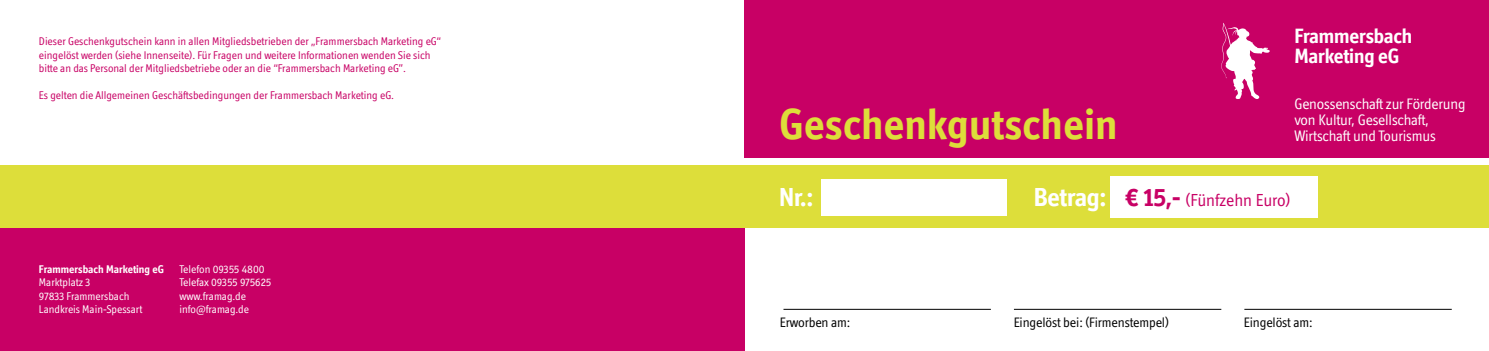
<style>
.page{position:relative;width:1489px;height:351px;background:#fff}
.page>*{position:absolute;margin:0;border:0;box-sizing:border-box;transform-origin:0 0}
.t1{font:700 43.75px "Officina Display ITC Std";letter-spacing:.01em;color:#ddde3a}
.t2{font:700 26.25px "Officina Display ITC Std";color:#fff}
.t3{font:700 20.88px/20.1px "Officina Display ITC Std";letter-spacing:-.01em;color:#fff}
.t4{font:17.5px "Officina Display ITC Std";letter-spacing:-.005em;color:#c80065}
.t5{font:15.25px/16.1px "Officina Display ITC Std";letter-spacing:-.01em;color:#fff}
.t6{font:13.75px "Officina Display ITC Std";letter-spacing:-.01em;color:#000}
.t7{font:11.25px/13.5px "Officina Display ITC Std";color:#c80065}
.t8{font:11.25px/13.5px "Officina Display ITC Std";color:#fff}
.t9{font:700 11.25px "Officina Display ITC Std";color:#fff}
.s1{font-weight:700;font-size:26.25px;color:#fff}
.s2{font-weight:700;font-size:26.25px}
</style>
<div class="page">
<div style="left:744px;top:0;width:744px;height:158px;background:#c80065"></div>
<svg style="left:1221px;top:23px;width:48px;height:76px"></svg>
<div style="left:0;top:226px;width:744px;height:125px;background:#c80065"></div>
<div style="left:0;top:165px;width:1488px;height:62px;background:#ddde3a"></div>
<div style="left:821px;top:179px;width:185px;height:36px;background:#fff"></div>
<div style="left:1109px;top:176px;width:208px;height:42px;background:#fff"></div>
<hr style="left:783px;top:309px;width:207px;height:1px;background:#000">
<hr style="left:1013px;top:309px;width:208px;height:1px;background:#000">
<hr style="left:1244px;top:309px;width:207px;height:1px;background:#000">
<p class="t7" style="left:39px;top:34px;width:403px">Dieser Geschenkgutschein kann in allen Mitgliedsbetrieben der „Frammersbach Marketing eG“ eingelöst werden (siehe Innenseite). Für Fragen und weitere Informationen wenden Sie sich bitte an das Personal der Mitgliedsbetriebe oder an die “Frammersbach Marketing eG”.</p>
<p class="t7" style="left:39px;top:88px;width:357px">Es gelten die Allgemeinen Geschäftsbedingungen der Frammersbach Marketing eG.</p>
<p class="t9" style="left:39px;top:262px;width:126px">Frammersbach Marketing eG</p>
<p class="t8" style="left:39px;top:276px;width:105px">Marktplatz 3<br>97833 Frammersbach<br>Landkreis Main-Spessart</p>
<p class="t8" style="left:179px;top:262px;width:93px">Telefon 09355 4800<br>Telefax 09355 975625 www.framag.de info@framag.de</p>
<h1 class="t1" style="left:779px;top:99px;width:339px">Geschenkgutschein</h1>
<h3 class="t3" style="left:1294px;top:26px;width:119px">Frammersbach<br>Marketing eG</h3>
<h3 class="t5" style="left:1294px;top:96px;width:173px">Genossenschaft zur Förderung von Kultur, Gesellschaft,</h3>
<h3 class="t5" style="left:1294px;top:128px;width:143px">Wirtschaft und Tourismus</h3>
<h2 class="t2" style="left:779px;top:182px;width:36px">Nr.:</h2>
<h3 class="t4" style="left:1033px;top:190px;width:258px"><span class="s1">Betrag:</span> <span class="s2">€ 15,-</span> (Fünfzehn Euro)</h3>
<p class="t6" style="left:780px;top:314px;width:72px">Erworben am:</p>
<p class="t6" style="left:1013px;top:314px;width:157px">Eingelöst bei: (Firmenstempel)</p>
<p class="t6" style="left:1243px;top:314px;width:70px">Eingelöst am:</p>
</div>
